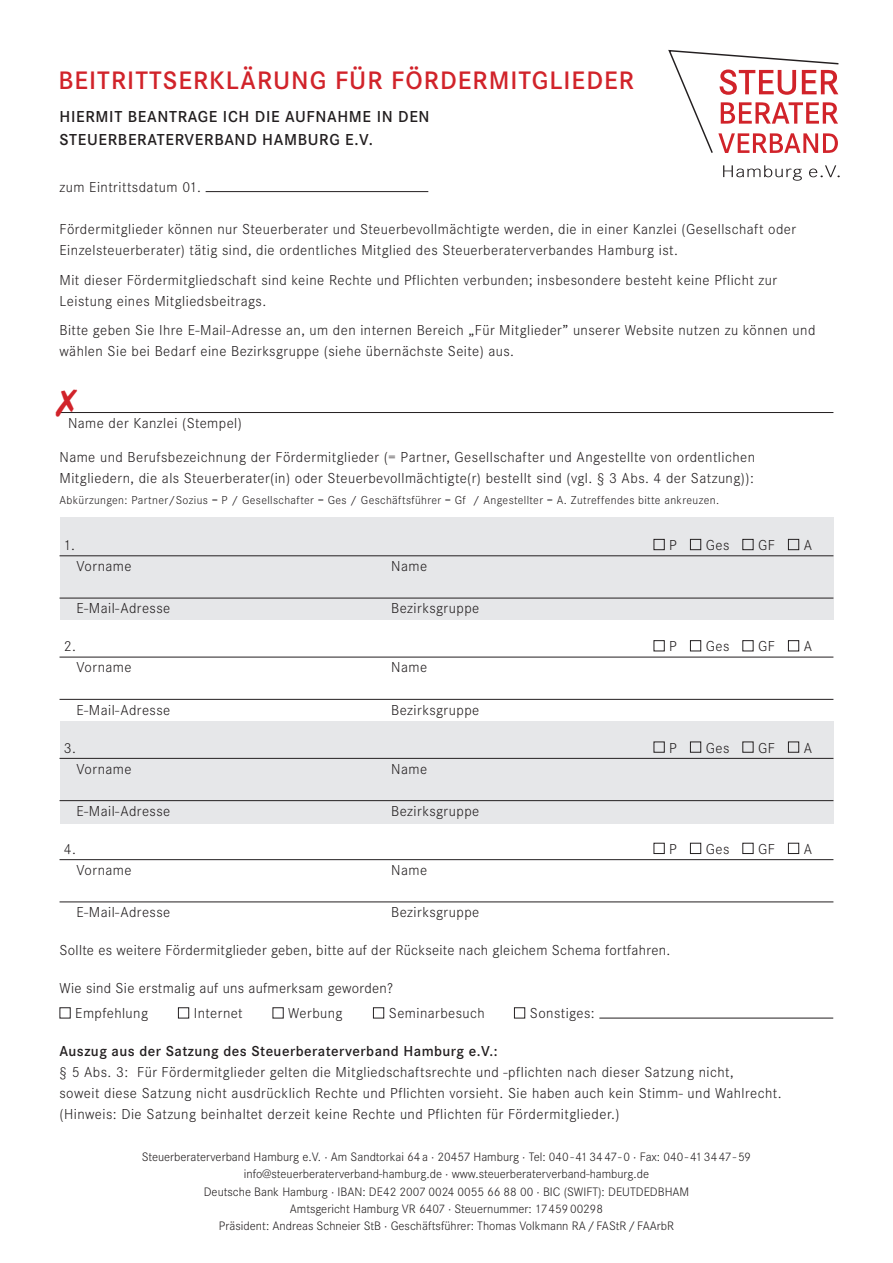
<style>
.page{position:relative;width:893px;height:1263px;background:#fff}
.page>*{position:absolute;margin:0;border:0;box-sizing:border-box;transform-origin:0 0}
.t1{font:600 26.25px "Corporate S";letter-spacing:.04em;color:#d1232a}
.t2{font:600 16.5px/22.5px "Corporate S";letter-spacing:.04em;color:#231f20}
.t3{font:300 15px/21px "Corporate S";letter-spacing:.03em;color:#231f20}
.t4{font:600 15px "Corporate S";letter-spacing:.03em;color:#231f20}
.t5{font:300 12.75px/17.2px "Corporate S";color:#231f20;text-align:center}
.t6{font:300 12px "Corporate S";letter-spacing:.03em;color:#231f20}
</style>
<div class="page">
<div style="left:60px;top:518px;width:773px;height:102px;background:#e6e7e9"></div>
<div style="left:60px;top:722px;width:773px;height:102px;background:#e6e7e9"></div>
<hr style="left:60px;top:412px;width:773px;height:1px;background:#231f20">
<hr style="left:60px;top:555px;width:773px;height:1px;background:#231f20">
<hr style="left:60px;top:598px;width:773px;height:1px;background:#231f20">
<hr style="left:60px;top:657px;width:773px;height:1px;background:#231f20">
<hr style="left:60px;top:699px;width:773px;height:1px;background:#231f20">
<hr style="left:60px;top:758px;width:773px;height:1px;background:#231f20">
<hr style="left:60px;top:800px;width:773px;height:1px;background:#231f20">
<hr style="left:60px;top:859px;width:773px;height:1px;background:#231f20">
<hr style="left:60px;top:901px;width:773px;height:1px;background:#231f20">
<hr style="left:206px;top:191px;width:222px;height:1px;background:#231f20">
<div style="left:654px;top:539px;width:11px;height:11px;border:1px solid #231f20"></div>
<div style="left:690px;top:539px;width:11px;height:11px;border:1px solid #231f20"></div>
<div style="left:742px;top:539px;width:11px;height:11px;border:1px solid #231f20"></div>
<div style="left:788px;top:539px;width:11px;height:11px;border:1px solid #231f20"></div>
<div style="left:654px;top:640px;width:11px;height:11px;border:1px solid #231f20"></div>
<div style="left:690px;top:640px;width:11px;height:11px;border:1px solid #231f20"></div>
<div style="left:742px;top:640px;width:11px;height:11px;border:1px solid #231f20"></div>
<div style="left:788px;top:640px;width:11px;height:11px;border:1px solid #231f20"></div>
<div style="left:654px;top:741px;width:11px;height:12px;border:1px solid #231f20"></div>
<div style="left:690px;top:741px;width:11px;height:12px;border:1px solid #231f20"></div>
<div style="left:742px;top:741px;width:11px;height:12px;border:1px solid #231f20"></div>
<div style="left:788px;top:741px;width:11px;height:12px;border:1px solid #231f20"></div>
<div style="left:654px;top:843px;width:11px;height:11px;border:1px solid #231f20"></div>
<div style="left:690px;top:843px;width:11px;height:11px;border:1px solid #231f20"></div>
<div style="left:742px;top:843px;width:11px;height:11px;border:1px solid #231f20"></div>
<div style="left:788px;top:843px;width:11px;height:11px;border:1px solid #231f20"></div>
<div style="left:60px;top:1007px;width:11px;height:11px;border:1px solid #231f20"></div>
<div style="left:178px;top:1007px;width:11px;height:11px;border:1px solid #231f20"></div>
<div style="left:273px;top:1007px;width:11px;height:11px;border:1px solid #231f20"></div>
<div style="left:373px;top:1007px;width:11px;height:11px;border:1px solid #231f20"></div>
<div style="left:514px;top:1007px;width:11px;height:11px;border:1px solid #231f20"></div>
<hr style="left:599px;top:1018px;width:234px;height:1px;background:#231f20">
<svg style="left:723px;top:165px;width:117px;height:16px"></svg>
<svg style="left:668px;top:49px;width:171px;height:104px"></svg>
<h1 class="t1" style="left:58px;top:65px;width:14px">BEITRITT</h1>
<h1 class="t1" style="left:163px;top:65px;width:112px">SERKLÄRUNG</h1>
<h1 class="t1" style="left:335px;top:65px;width:105px">FÜR FÖRDERMI</h1>
<h1 class="t1" style="left:519px;top:65px;width:60px">TGLIEDER</h1>
<p class="t2" style="left:60px;top:105px;width:372px">HIERMIT BEANTRAGE ICH DIE AUFNAH ME IN DEN<br>STEUERBERATERVERBAND HAMBURG E.V.</p>
<p class="t3" style="left:60px;top:177px;width:143px">zum Eintrittsdatum 01.</p>
<p class="t3" style="left:60px;top:219px;width:738px">Fördermitglieder können nur Steuerberater und Steuerbevollmächtigte werden, die in einer Kanzlei (Gesellschaft oder<br>Einzelsteuerberater) tätig sind, die ordentliches Mitglied des Steuerberaterverbandes Hamburg ist.</p>
<p class="t3" style="left:60px;top:269px;width:719px">Mit dieser Fördermitgliedschaft sind keine Rechte und Pflichten verbunden; insbesondere besteht keine Pflicht zur<br>Leistung eines Mitgliedsbeitrags.</p>
<p class="t3" style="left:60px;top:320px;width:757px">Bitte geben Sie Ihre E-Mail-Adresse an, um den internen Bereich „Für Mitglieder” unserer Website nutzen zu können und wählen Sie bei Bedarf eine Bezirksgruppe (siehe übernächste Seite) aus.</p>
<p class="t3" style="left:68px;top:412px;width:175px">Name der Kanzlei (Stempel)</p>
<p class="t3" style="left:60px;top:446px;width:697px">Name und Berufsbezeichnung der Fördermitglieder (= Partner, Gesellschafter und Angestellte von ordentlichen<br>Mitgliedern, die als Steuerberater(in) oder Steuerbevollmächtigte(r) bestellt sind (vgl. § 3 Abs. 4 der Satzung)):</p>
<p class="t6" style="left:60px;top:493px;width:661px">Abkürzungen: Partner/Sozius = P / Gesellschafter = Ges / Geschäftsführer = Gf / Angestellter = A. Zutreffendes bitte ankreuzen.</p>
<p class="t3" style="left:64px;top:535px;width:13px">1.</p>
<p class="t3" style="left:669px;top:535px;width:9px">P</p>
<p class="t3" style="left:706px;top:535px;width:25px">Ges</p>
<p class="t3" style="left:758px;top:535px;width:18px">GF</p>
<p class="t3" style="left:804px;top:535px;width:10px">A</p>
<p class="t3" style="left:76px;top:556px;width:57px">Vorname</p>
<p class="t3" style="left:391px;top:556px;width:37px">Name</p>
<p class="t3" style="left:76px;top:598px;width:95px">E-Mail-Adresse</p>
<p class="t3" style="left:391px;top:598px;width:90px">Bezirksgruppe</p>
<p class="t3" style="left:64px;top:636px;width:14px">2.</p>
<p class="t3" style="left:669px;top:636px;width:9px">P</p>
<p class="t3" style="left:706px;top:636px;width:25px">Ges</p>
<p class="t3" style="left:758px;top:636px;width:18px">GF</p>
<p class="t3" style="left:804px;top:636px;width:10px">A</p>
<p class="t3" style="left:76px;top:657px;width:57px">Vorname</p>
<p class="t3" style="left:391px;top:657px;width:37px">Name</p>
<p class="t3" style="left:76px;top:699px;width:95px">E-Mail-Adresse</p>
<p class="t3" style="left:391px;top:699px;width:90px">Bezirksgruppe</p>
<p class="t3" style="left:64px;top:737px;width:14px">3.</p>
<p class="t3" style="left:669px;top:737px;width:9px">P</p>
<p class="t3" style="left:706px;top:737px;width:25px">Ges</p>
<p class="t3" style="left:758px;top:737px;width:18px">GF</p>
<p class="t3" style="left:804px;top:737px;width:10px">A</p>
<p class="t3" style="left:76px;top:758px;width:57px">Vorname</p>
<p class="t3" style="left:391px;top:758px;width:37px">Name</p>
<p class="t3" style="left:76px;top:800px;width:95px">E-Mail-Adresse</p>
<p class="t3" style="left:391px;top:800px;width:90px">Bezirksgruppe</p>
<p class="t3" style="left:64px;top:838px;width:14px">4.</p>
<p class="t3" style="left:669px;top:838px;width:9px">P</p>
<p class="t3" style="left:706px;top:838px;width:25px">Ges</p>
<p class="t3" style="left:758px;top:838px;width:18px">GF</p>
<p class="t3" style="left:804px;top:838px;width:10px">A</p>
<p class="t3" style="left:76px;top:859px;width:57px">Vorname</p>
<p class="t3" style="left:391px;top:859px;width:37px">Name</p>
<p class="t3" style="left:76px;top:902px;width:95px">E-Mail-Adresse</p>
<p class="t3" style="left:391px;top:902px;width:90px">Bezirksgruppe</p>
<p class="t3" style="left:60px;top:940px;width:612px">Sollte es weitere Fördermitglieder geben, bitte auf der Rückseite nach gleichem Schema fortfahren.</p>
<p class="t3" style="left:75px;top:976px;width:320px;line-height:25.2px;text-indent:-16px">Wie sind Sie erstmalig auf uns aufmerksam geworden?<br>Empfehlung</p>
<p class="t3" style="left:194px;top:1003px;width:50px">Internet</p>
<p class="t3" style="left:288px;top:1003px;width:56px">Werbung</p>
<p class="t3" style="left:389px;top:1003px;width:98px">Seminarbesuch</p>
<p class="t3" style="left:530px;top:1003px;width:66px">Sonstiges:</p>
<p class="t4" style="left:60px;top:1043px;width:439px">AUSZUG AUS DER SATZUNG DES STEUERBERATERVERBAND HAMBURG E.V.:</p>
<p class="t3" style="left:60px;top:1062px;width:724px">§ 5 Abs. 3: Für Fördermitglieder gelten die Mitgliedschaftsrechte und -pflichten nach dieser Satzung nicht,<br>soweit diese Satzung nicht ausdrücklich Rechte und Pflichten vorsieht. Sie haben auch kein Stimm- und Wahlrecht. (Hinweis: Die Satzung beinhaltet derzeit keine Rechte und Pflichten für Fördermitglieder.)</p>
<p class="t5" style="left:142px;top:1148px;width:611px">Steuerberaterverband Hamburg e.V. · Am Sandtorkai 64a · 20457 Hamburg · Tel: 040-413447-0 · Fax: 040-413447-59 info@steuerberaterverband-hamburg.de · www.steuerberaterverband-hamburg.de<br>Deutsche Bank Hamburg · IBAN: DE42 2007 0024 0055 66 88 00 · BIC (SWIFT): DEUTDEDBHAM<br>Amtsgericht Hamburg VR 6407 · Steuernummer: 1745900298<br>Präsident: Andreas Schneier StB · Geschäftsführer: Thomas Volkmann RA/FAStR/FAArbR</p>
</div>
